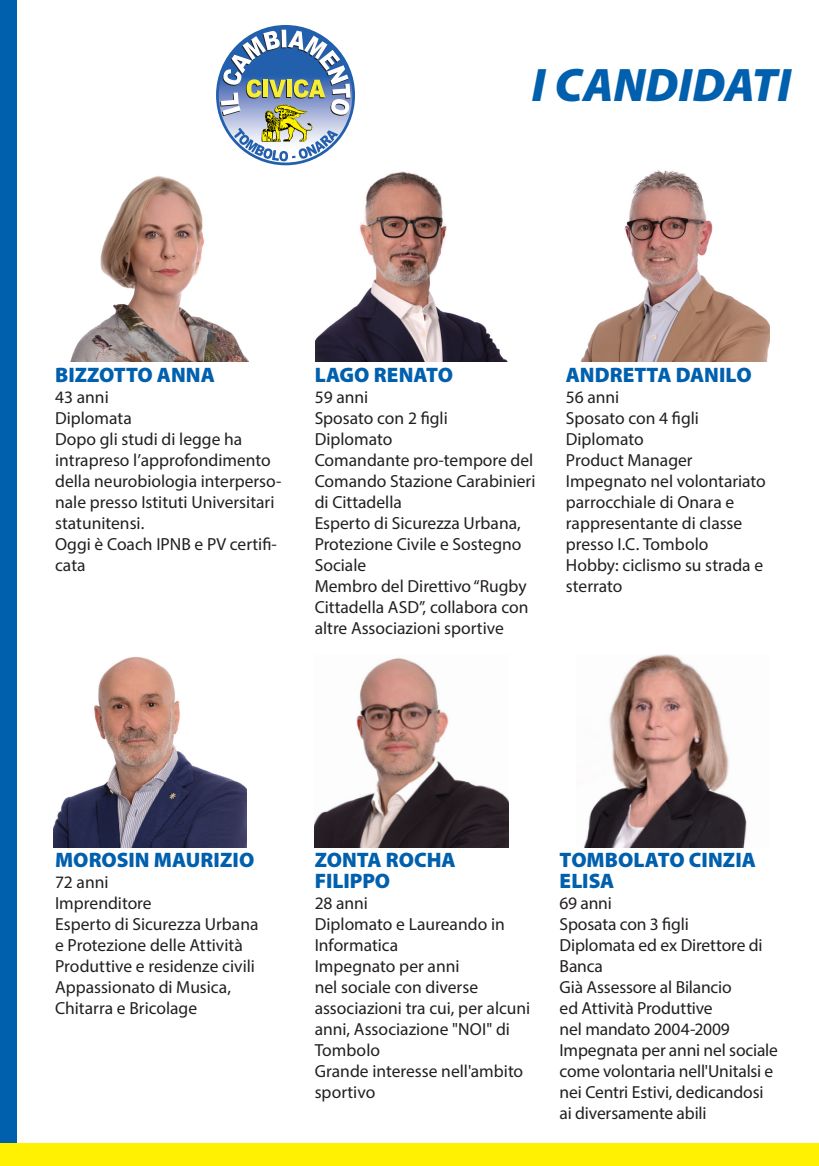
<style>
.page{position:relative;width:819px;height:1166px;background:#fff}
.page>*{position:absolute;margin:0;border:0;box-sizing:border-box;transform-origin:0 0}
.t1{font:italic 900 47.25px "Myriad Pro";color:#0160ae}
.t2{font:900 21px/21px "Myriad Pro";color:#0160ae}
.t3{font:17.5px/21px "Myriad Pro";color:#231f20}
</style>
<div class="page">
<div style="left:0;top:0;width:16px;height:1166px;background:#0160ae"></div>
<div style="left:0;top:1143px;width:819px;height:23px;background:#fff101"></div>
<img style="left:584px;top:654px;width:163px;height:194px">
<img style="left:53px;top:657px;width:194px;height:191px">
<img style="left:315px;top:658px;width:193px;height:190px">
<img style="left:315px;top:171px;width:193px;height:191px">
<img style="left:580px;top:170px;width:189px;height:192px">
<img style="left:70px;top:176px;width:178px;height:186px">
<svg style="left:217px;top:26px;width:136px;height:138px"></svg>
<p class="t1" style="left:532px;top:54px;width:261px">I CANDIDATI</p>
<p class="t2" style="left:55px;top:364px;width:161px">BIZZOTTO ANNA</p>
<p class="t3" style="left:55px;top:386px;width:55px">43 anni</p>
<p class="t3" style="left:55px;top:407px;width:78px">Diplomata</p>
<p class="t3" style="left:55px;top:428px;width:228px">Dopo gli studi di legge ha intrapreso l’approfondimento della neurobiologia interperso&shy;nale presso Istituti Universitari statunitensi.</p>
<p class="t3" style="left:55px;top:533px;width:223px">Oggi è Coach IPNB e PV certifi&shy;cata</p>
<p class="t2" style="left:315px;top:364px;width:140px">LAGO RENATO</p>
<p class="t3" style="left:315px;top:386px;width:55px">59 anni</p>
<p class="t3" style="left:315px;top:407px;width:135px">Sposato con 2 figli</p>
<p class="t3" style="left:315px;top:428px;width:79px">Diplomato</p>
<p class="t3" style="left:315px;top:449px;width:222px">Comandante pro-tempore del<br>Comando Stazione Carabinieri di Cittadella</p>
<p class="t3" style="left:315px;top:512px;width:208px">Esperto di Sicurezza Urbana,</p>
<p class="t3" style="left:315px;top:533px;width:208px">Protezione Civile e Sostegno<br>Sociale</p>
<p class="t3" style="left:315px;top:575px;width:215px;text-align:justify">Membro del Direttivo “Rugby Cittadella ASD”, collabora con altre Associazioni sportive</p>
<p class="t2" style="left:566px;top:364px;width:187px">ANDRETTA DANILO</p>
<p class="t3" style="left:566px;top:386px;width:55px">56 anni</p>
<p class="t3" style="left:566px;top:407px;width:135px">Sposato con 4 figli</p>
<p class="t3" style="left:566px;top:428px;width:79px">Diplomato</p>
<p class="t3" style="left:566px;top:449px;width:128px">Product Manager</p>
<p class="t3" style="left:566px;top:470px;width:201px">Impegnato nel volontariato parrocchiale di Onara e rappresentante di classe</p>
<p class="t3" style="left:566px;top:533px;width:144px">presso I.C. Tombolo</p>
<p class="t3" style="left:566px;top:554px;width:199px">Hobby: ciclismo su strada e sterrato</p>
<p class="t2" style="left:55px;top:849px;width:201px">MOROSIN MAURIZIO</p>
<p class="t3" style="left:55px;top:871px;width:55px">72 anni</p>
<p class="t3" style="left:55px;top:892px;width:98px">Imprenditore</p>
<p class="t3" style="left:55px;top:913px;width:205px">Esperto di Sicurezza Urbana e Protezione delle Attività<br>Produttive e residenze civili<br>Appassionato di Musica,<br>Chitarra e Bricolage</p>
<p class="t2" style="left:315px;top:849px;width:142px">ZONTA ROCHA<br>FILIPPO</p>
<p class="t3" style="left:315px;top:892px;width:55px">28 anni</p>
<p class="t3" style="left:315px;top:913px;width:191px">Diplomato e Laureando in<br>Informatica</p>
<p class="t3" style="left:315px;top:955px;width:217px">Impegnato per anni<br>nel sociale con diverse associazioni tra cui, per alcuni anni, Associazione "NOI" di<br>Tombolo</p>
<p class="t3" style="left:315px;top:1060px;width:210px">Grande interesse nell'ambito sportivo</p>
<p class="t2" style="left:559px;top:849px;width:198px">TOMBOLATO CINZIA<br>ELISA</p>
<p class="t3" style="left:559px;top:892px;width:54px">69 anni</p>
<p class="t3" style="left:559px;top:913px;width:131px">Sposata con 3 figli</p>
<p class="t3" style="left:559px;top:934px;width:204px">Diplomata ed ex Direttore di<br>Banca</p>
<p class="t3" style="left:559px;top:976px;width:220px">Già Assessore al Bilancio<br>ed Attività Produttive<br>nel mandato 2004-2009<br>Impegnata per anni nel sociale come volontaria nell'Unitalsi e nei Centri Estivi, dedicandosi ai diversamente abili</p>
</div>
